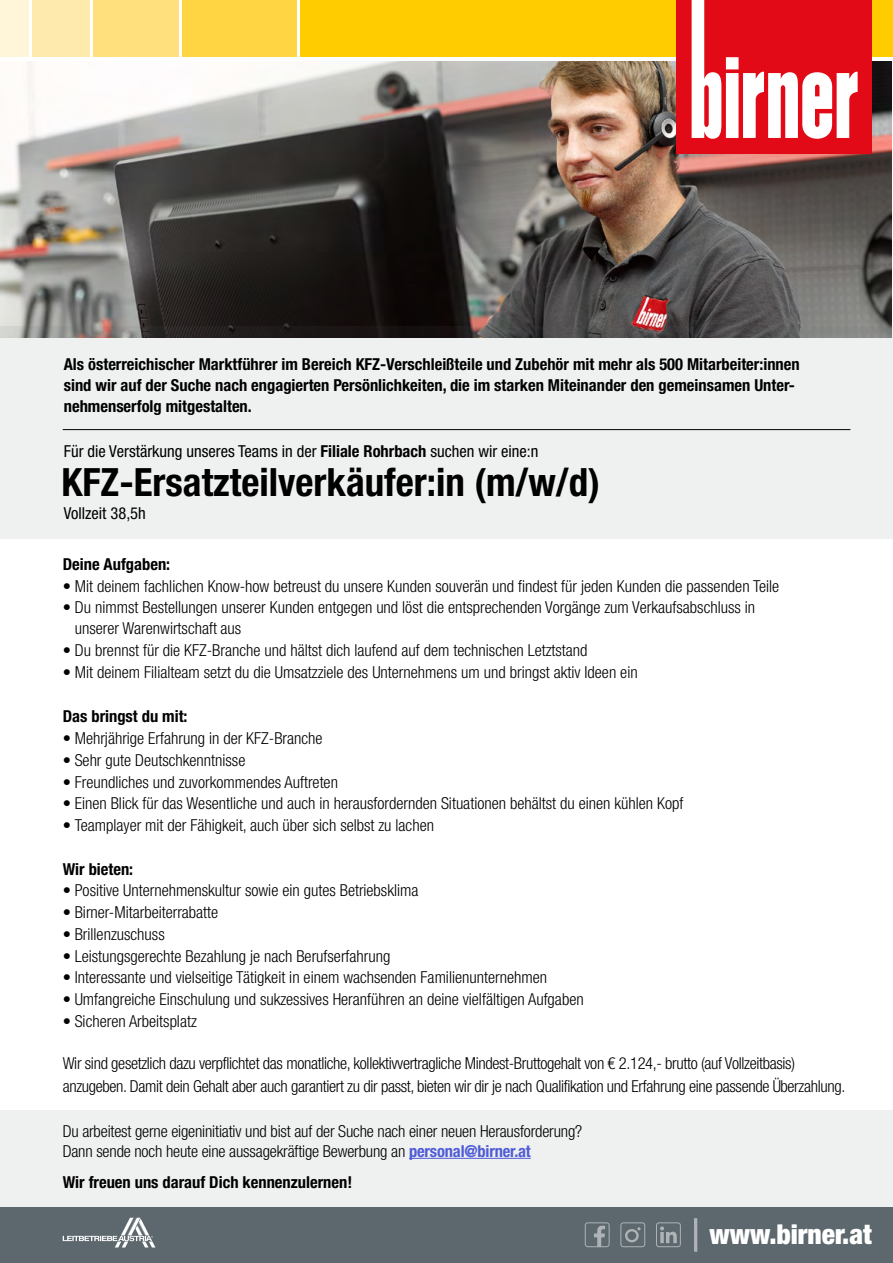
<style>
.page{position:relative;width:893px;height:1263px;background:#fff}
.page>*{position:absolute;margin:0;border:0;box-sizing:border-box;transform-origin:0 0}
.t1{font:700 condensed 39px "Helvetica Neue LT Std";color:#000}
.t2{font:900 condensed 27.45px "Helvetica Neue LT Pro";color:#fff}
.t3{font:300 condensed 16.5px/21px "Helvetica Neue LT Std";color:#000}
.t4{font:700 condensed 16.5px/21px "Helvetica Neue LT Std";color:#000}
.t5{font:300 condensed 16.5px/23.1px "Helvetica Neue LT Std";letter-spacing:-.02em;color:#000}
.t6{font:300 condensed 16.5px/19.2px "Helvetica Neue LT Pro";letter-spacing:-.01em;color:#000}
.t7{font:condensed 16.5px "Helvetica Neue LT Std";color:#000}
.s1{font-weight:700}
.s2{font-weight:700;color:#4f5cd6}
</style>
<div class="page">
<div style="left:300px;top:0;width:593px;height:57px;background:#fc0"></div>
<div style="left:93px;top:0;width:85px;height:57px;background:#ffe07d"></div>
<div style="left:182px;top:0;width:114px;height:57px;background:#ffd544"></div>
<div style="left:32px;top:0;width:57px;height:57px;background:#ffeaad"></div>
<div style="left:0;top:0;width:29px;height:57px;background:#fff5d8"></div>
<img style="left:0;top:61px;width:892px;height:265px">
<div style="left:0;top:326px;width:893px;height:212px;background:#eff0f0"></div>
<div style="left:0;top:1110px;width:893px;height:98px;background:#eff0f0"></div>
<hr style="left:409px;top:1158px;width:122px;height:1px;background:#4f5cd6">
<hr style="left:63px;top:429px;width:787px;height:1px;background:#000">
<div style="left:676px;top:0;width:196px;height:153px;background:#e20a17"></div>
<svg style="left:692px;top:0;width:166px;height:139px"></svg>
<div style="left:0;top:1208px;width:893px;height:55px;background:#5d686e"></div>
<svg style="left:63px;top:1218px;width:92px;height:29px"></svg>
<svg style="left:594px;top:1225px;width:11px;height:20px"></svg>
<div style="left:585px;top:1222px;width:25px;height:25px;border:1px solid #fff;border-radius:3px"></div>
<div style="left:620px;top:1222px;width:25px;height:25px;border:1px solid #fff;border-radius:3px"></div>
<svg style="left:625px;top:1227px;width:16px;height:15px"></svg>
<svg style="left:660px;top:1226px;width:17px;height:17px"></svg>
<div style="left:656px;top:1222px;width:25px;height:25px;border:1px solid #fff;border-radius:3px"></div>
<hr style="left:694px;top:1218px;width:3px;height:34px;background:#fff">
<p class="t4" style="left:64px;top:353px;width:737px">Als österreichischer Marktführer im Bereich KFZ-Verschleißteile und Zubehör mit mehr als 500 Mitarbeiter:innen sind wir auf der Suche nach engagierten Persönlichkeiten, die im starken Miteinander den gemeinsamen Unter&shy;nehmenserfolg mitgestalten.</p>
<p class="t7" style="left:64px;top:442px;width:476px">Für die Verstärkung unseres Teams in der <span class="s1">Filiale Rohrbach</span> suchen wir eine:n</p>
<h1 class="t1" style="left:62px;top:459px;width:540px">KFZ-Ersatzteilverkäufer:in (m/w/d)</h1>
<p class="t7" style="left:64px;top:504px;width:84px">Vollzeit 38,5h</p>
<p class="t4" style="left:63px;top:554px;width:109px">Deine Aufgaben:</p>
<p class="t3" style="left:63px;top:575px;width:718px">• Mit deinem fachlichen Know-how betreust du unsere Kunden souverän und findest für jeden Kunden die passenden Teile</p>
<p class="t3" style="left:75px;top:597px;width:682px;text-indent:-12px">• Du nimmst Bestellungen unserer Kunden entgegen und löst die entsprechenden Vorgänge zum Verkaufsabschluss in unserer Warenwirtschaft aus</p>
<p class="t3" style="left:63px;top:639px;width:526px">• Du brennst für die KFZ-Branche und hältst dich laufend auf dem technischen Letztstand</p>
<p class="t3" style="left:63px;top:661px;width:576px">• Mit deinem Filialteam setzt du die Umsatzziele des Unternehmens um und bringst aktiv Ideen ein</p>
<p class="t4" style="left:63px;top:706px;width:126px">Das bringst du mit:</p>
<p class="t3" style="left:63px;top:728px;width:261px">• Mehrjährige Erfahrung in der KFZ-Branche</p>
<p class="t3" style="left:63px;top:749px;width:184px">• Sehr gute Deutschkenntnisse</p>
<p class="t3" style="left:63px;top:771px;width:277px">• Freundliches und zuvorkommendes Auftreten</p>
<p class="t3" style="left:63px;top:793px;width:622px">• Einen Blick für das Wesentliche und auch in herausfordernden Situationen behältst du einen kühlen Kopf</p>
<p class="t3" style="left:63px;top:815px;width:373px">• Teamplayer mit der Fähigkeit, auch über sich selbst zu lachen</p>
<p class="t4" style="left:63px;top:858px;width:72px">Wir bieten:</p>
<p class="t3" style="left:63px;top:880px;width:357px">• Positive Unternehmenskultur sowie ein gutes Betriebsklima</p>
<p class="t3" style="left:63px;top:902px;width:157px">• Birner-Mitarbeiterrabatte</p>
<p class="t3" style="left:63px;top:923px;width:104px">• Brillenzuschuss</p>
<p class="t3" style="left:63px;top:945px;width:329px">• Leistungsgerechte Bezahlung je nach Berufserfahrung</p>
<p class="t3" style="left:63px;top:967px;width:486px">• Interessante und vielseitige Tätigkeit in einem wachsenden Familienunternehmen</p>
<p class="t3" style="left:63px;top:989px;width:522px">• Umfangreiche Einschulung und sukzessives Heranführen an deine vielfältigen Aufgaben</p>
<p class="t3" style="left:63px;top:1010px;width:136px">• Sicheren Arbeitsplatz</p>
<p class="t5" style="left:63px;top:1051px;width:784px">Wir sind gesetzlich dazu verpflichtet das monatliche, kollektivvertragliche Mindest-Bruttogehalt von € 2.124,- brutto (auf Vollzeitbasis) anzugeben. Damit dein Gehalt aber auch garantiert zu dir passt, bieten wir dir je nach Qualifikation und Erfahrung eine passende Überzahlung.</p>
<p class="t6" style="left:63px;top:1122px;width:521px">Du arbeitest gerne eigeninitiativ und bist auf der Suche nach einer neuen Herausforderung?<br>Dann sende noch heute eine aussagekräftige Bewerbung an <span class="s2">personal@birner.at</span></p>
<p class="t4" style="left:63px;top:1172px;width:291px">Wir freuen uns darauf Dich kennenzulernen!</p>
<h2 class="t2" style="left:709px;top:1218px;width:164px">www.birner.at</h2>
</div>
